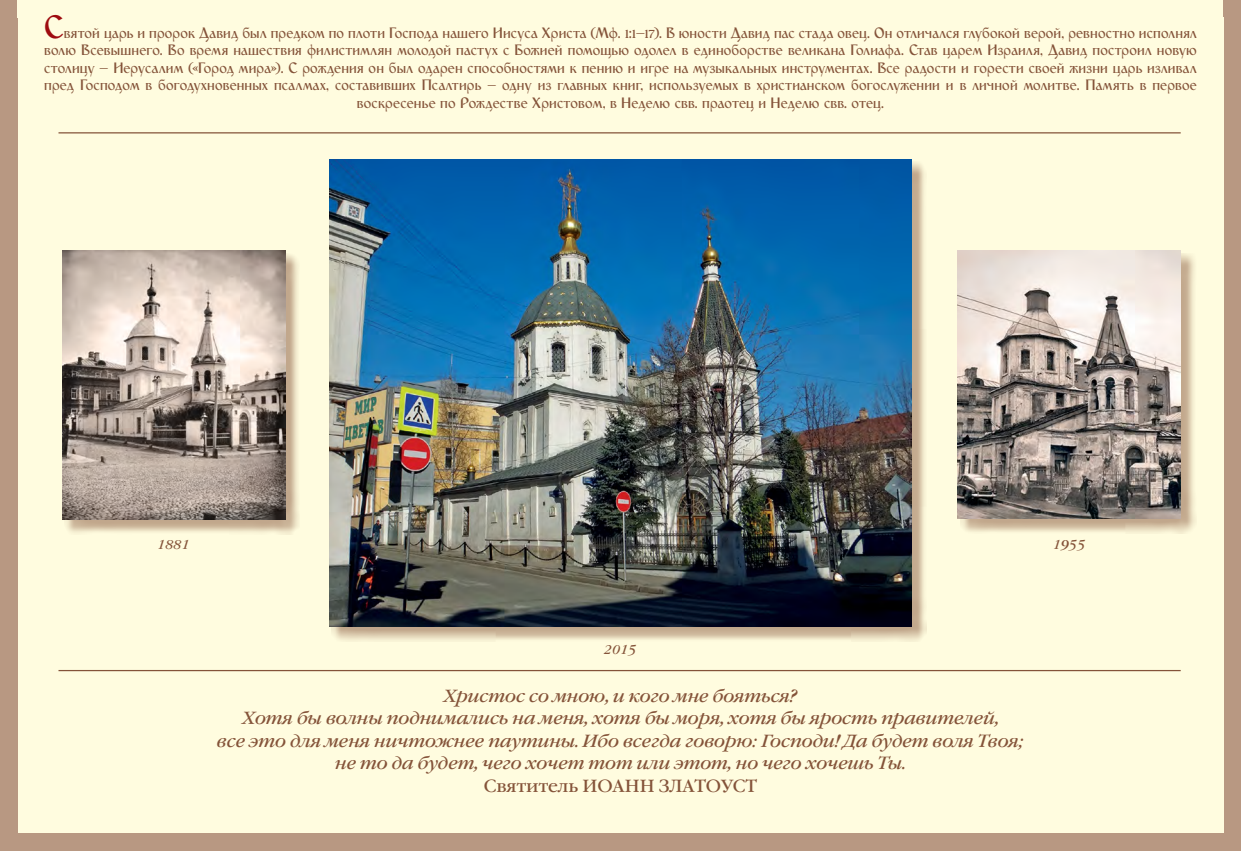
<style>
.page{position:relative;width:1241px;height:851px;background:#fff}
.page>*{position:absolute;margin:0;border:0;box-sizing:border-box;transform-origin:0 0}
.t1{font:17.5px/17.5px "SPSL New Cyrillic";letter-spacing:.01em;color:#845339;text-align:center}
.t2{font:italic 17.5px/22.5px "Garamond Book C";color:#845339;text-align:center}
.t3{font:17.5px "Garamond Book C";color:#845339}
.t4{font:italic 12.5px "Garamond Book C";color:#845339}
.s1{font-size:37.5px;color:#9e0b0f}
</style>
<div class="page">
<div style="left:0;top:0;width:1240px;height:850px;background:#b89882"></div>
<div style="left:18px;top:18px;width:1204px;height:815px;background:#fffcdf"></div>
<div style="left:331px;top:162px;width:595px;height:480px;background:#845339;opacity:.5"></div>
<img style="left:329px;top:159px;width:582px;height:467px">
<hr style="left:58px;top:132px;width:1122px;height:1px;background:#845339">
<hr style="left:58px;top:669px;width:1122px;height:2px;background:#845339">
<div style="left:18px;top:0;width:1204px;height:18px;background:#fffcdf"></div>
<div style="left:65px;top:253px;width:235px;height:281px;background:#845339;opacity:.5"></div>
<img style="left:62px;top:251px;width:223px;height:268px">
<div style="left:959px;top:253px;width:236px;height:281px;background:#845339;opacity:.5"></div>
<img style="left:957px;top:251px;width:223px;height:267px">
<p class="t1" style="left:44px;top:25px;width:1153px"><span class="s1">С</span>вятой царь и пророк Давид был предком по плоти Господа нашего Иисуса Христа (Мф. 1:1–17). В юности Давид пас стада овец. Он отличался глубокой верой, ревностно исполнял волю Всевышнего. Во время нашествия филистимлян молодой пастух с Божией помощью одолел в единоборстве великана Голиафа. Став царем Израиля, Давид построил новую столицу – Иерусалим («Город мира»). С рождения он был одарен способностями к пению и игре на музыкальных инструментах. Все радости и горести своей жизни царь изливал пред Господом в богодухновенных псалмах, составивших Псалтирь – одну из главных книг, используемых в христианском богослужении и в личной молитве. Память в первое воскресенье по Рождестве Христовом, в Неделю свв. праотец и Неделю свв. отец.</p>
<p class="t4" style="left:157px;top:538px;width:34px">1881</p>
<p class="t4" style="left:1052px;top:538px;width:34px">1955</p>
<p class="t4" style="left:604px;top:642px;width:34px">2015</p>
<p class="t2" style="left:217px;top:685px;width:808px">Христос со мною, и кого мне бояться?<br>Хотя бы волны поднимались на меня, хотя бы моря, хотя бы ярость правителей,<br>все это для меня ничтожнее паутины. Ибо всегда говорю: Господи! Да будет воля Твоя; не то да будет, чего хочет тот или этот, но чего хочешь Ты.</p>
<p class="t3" style="left:484px;top:776px;width:275px">Святитель ИОАНН ЗЛАТОУСТ</p>
</div>
